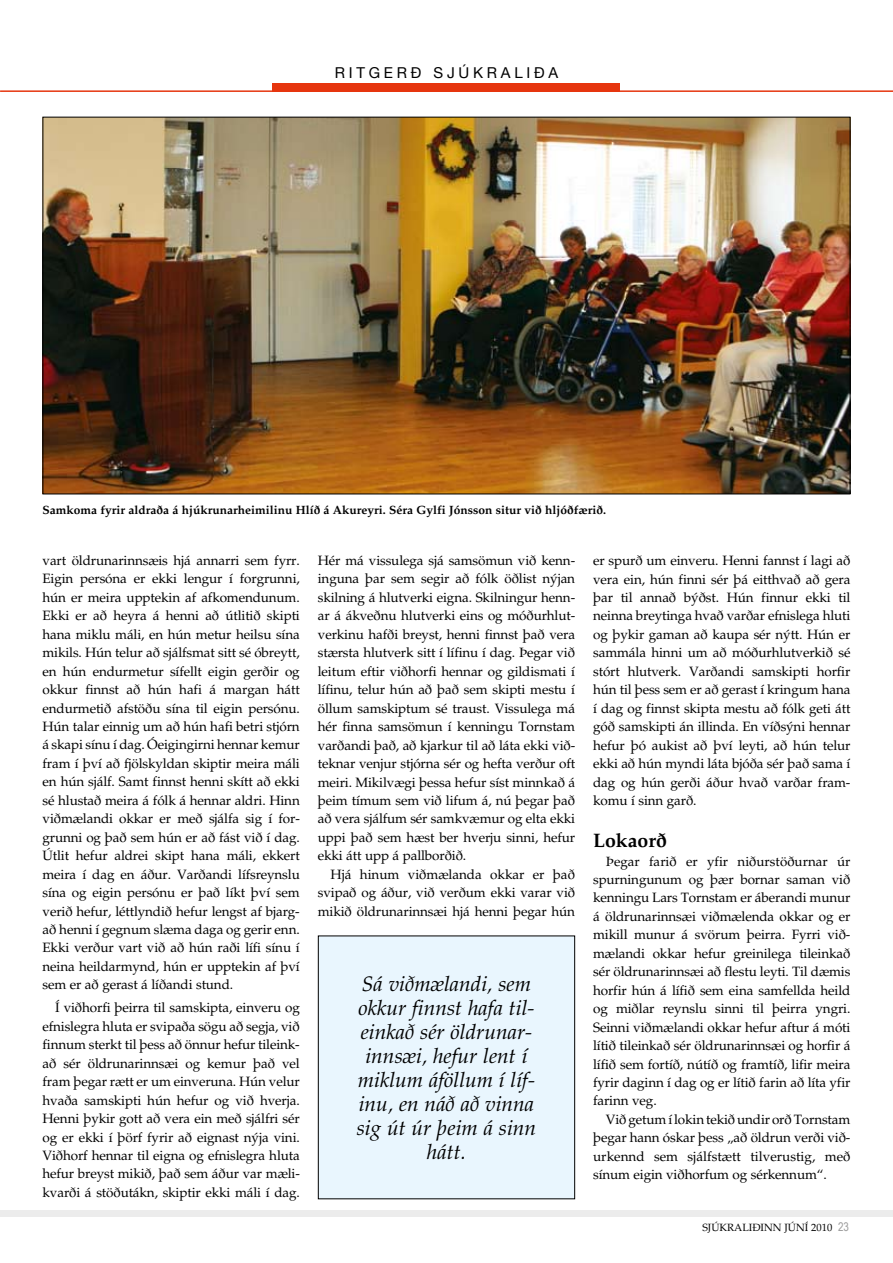
<style>
.page{position:relative;width:893px;height:1263px;background:#fff}
.page>*{position:absolute;margin:0;border:0;box-sizing:border-box;transform-origin:0 0}
.t1{font:italic 21px/24px "Palatino IS";color:#000;text-align:center}
.t2{font:700 19.5px "Palatino IS";color:#000}
.t3{font:15px "Helvetica Neue";letter-spacing:.25em;color:#000}
.t4{font:13.5px/18.5px "Palatino IS";letter-spacing:-.01em;color:#000;text-align:justify}
.t5{font:13.35px "Palatino IS";color:#000}
.t6{font:700 12px "Palatino IS";color:#000}
.t7{font:10.5px "Palatino IS";color:#000}
.s1{font-size:13.35px}
.s2{font-family:"Arial Narrow";font-size:12px;color:#9c9c9c}
</style>
<div class="page">
<div style="left:0;top:1210px;width:893px;height:7px;background:#ececec"></div>
<hr style="left:0;top:90px;width:893px;height:2px;background:#e6350e">
<div style="left:273px;top:83px;width:347px;height:8px;background:#e6350e"></div>
<div style="left:318px;top:936px;width:257px;height:263px;background:#e9f6fe"></div>
<div style="left:318px;top:935px;width:257px;height:264px;border:1px solid #000"></div>
<img style="left:45px;top:119px;width:803px;height:373px">
<p class="t3" style="left:335px;top:64px;width:225px">RITGERÐ SJÚKRALIÐA</p>
<p class="t6" style="left:43px;top:503px;width:565px">Samkoma fyrir aldraða á hjúkrunarheimilinu Hlíð á Akureyri. Séra Gylfi Jónsson situr við hljóðfærið.</p>
<p class="t4" style="left:43px;top:551px;width:259px">vart öldrunarinnsæis hjá annarri sem fyrr.<br>Eigin persóna er ekki lengur í forgrunni, hún er meira upptekin af afkomendunum.<br>Ekki er að heyra á henni að útlitið skipti hana miklu máli, en hún metur heilsu sína mikils. Hún telur að sjálfsmat sitt sé óbreytt, en hún endurmetur sífellt eigin gerðir og okkur finnst að hún hafi á margan hátt endurmetið afstöðu sína til eigin persónu.<br>Hún talar einnig um að hún hafi betri stjórn á skapi sínu í dag. Óeigingirni hennar kemur fram í því að fjölskyldan skiptir meira máli en hún sjálf. Samt finnst henni skítt að ekki sé hlustað meira á fólk á hennar aldri. Hinn viðmælandi okkar er með sjálfa sig í for&shy;grunni og það sem hún er að fást við í dag.<br>Útlit hefur aldrei skipt hana máli, ekkert meira í dag en áður. Varðandi lífsreynslu sína og eigin persónu er það líkt því sem verið hefur, léttlyndið hefur lengst af bjarg&shy;að henni í gegnum slæma daga og gerir enn.<br>Ekki verður vart við að hún raði lífi sínu í neina heildarmynd, hún er upptekin af því sem er að gerast á líðandi stund.</p>
<p class="t4" style="left:43px;top:999px;width:259px;text-indent:13px">Í viðhorfi þeirra til samskipta, einveru og efnislegra hluta er svipaða sögu að segja, við finnum sterkt til þess að önnur hefur tileink&shy;að sér öldrunarinnsæi og kemur það vel fram þegar rætt er um einveruna. Hún velur hvaða samskipti hún hefur og við hverja.<br>Henni þykir gott að vera ein með sjálfri sér og er ekki í þörf fyrir að eignast nýja vini.<br>Viðhorf hennar til eigna og efnislegra hluta hefur breyst mikið, það sem áður var mæli&shy;kvarði á stöðutákn, skiptir ekki máli í dag.</p>
<p class="t4" style="left:318px;top:551px;width:259px">Hér má vissulega sjá samsömun við kenn&shy;inguna þar sem segir að fólk öðlist nýjan skilning á hlutverki eigna. Skilningur henn&shy;ar á ákveðnu hlutverki eins og móðurhlut&shy;verkinu hafði breyst, henni finnst það vera stærsta hlutverk sitt í lífinu í dag. Þegar við leitum eftir viðhorfi hennar og gildismati í lífinu, telur hún að það sem skipti mestu í öllum samskiptum sé traust. Vissulega má hér finna samsömun í kenningu Tornstam varðandi það, að kjarkur til að láta ekki við&shy;teknar venjur stjórna sér og hefta verður oft meiri. Mikilvægi þessa hefur síst minnkað á þeim tímum sem við lifum á, nú þegar það að vera sjálfum sér samkvæmur og elta ekki uppi það sem hæst ber hverju sinni, hefur ekki átt upp á pallborðið.</p>
<p class="t4" style="left:318px;top:865px;width:259px;text-indent:13px">Hjá hinum viðmælanda okkar er það svipað og áður, við verðum ekki varar við mikið öldrunarinnsæi hjá henni þegar hún</p>
<h1 class="t1" style="left:357px;top:972px;width:181px">Sá viðmælandi, sem okkur finnst hafa til&shy;einkað sér öldrunar&shy;innsæi, hefur lent í miklum áföllum í líf&shy;inu, en náð að vinna sig út úr þeim á sinn hátt.</h1>
<p class="t4" style="left:593px;top:551px;width:259px">er spurð um einveru. Henni fannst í lagi að vera ein, hún finni sér þá eitthvað að gera þar til annað býðst. Hún finnur ekki til neinna breytinga hvað varðar efnislega hluti og þykir gaman að kaupa sér nýtt. Hún er sammála hinni um að móðurhlutverkið sé stórt hlutverk. Varðandi samskipti horfir hún til þess sem er að gerast í kringum hana í dag og finnst skipta mestu að fólk geti átt góð samskipti án illinda. En víðsýni hennar hefur þó aukist að því leyti, að hún telur ekki að hún myndi láta bjóða sér það sama í dag og hún gerði áður hvað varðar fram&shy;komu í sinn garð.</p>
<h2 class="t2" style="left:593px;top:829px;width:75px">Lokaorð</h2>
<p class="t5" style="left:606px;top:853px;width:246px">Þegar farið er yfir niðurstöðurnar úr</p>
<p class="t4" style="left:593px;top:870px;width:259px"><span class="s1">sp</span>urningunum og þær bornar saman við kenningu Lars Tornstam er áberandi munur á öldrunarinnsæi viðmælenda okkar og er mikill munur á svörum þeirra. Fyrri við&shy;mælandi okkar hefur greinilega tileinkað sér öldrunarinnsæi að flestu leyti. Til dæmis horfir hún á lífið sem eina samfellda heild og miðlar reynslu sinni til þeirra yngri.<br>Seinni viðmælandi okkar hefur aftur á móti lítið tileinkað sér öldrunarinnsæi og horfir á lífið sem fortíð, nútíð og framtíð, lifir meira fyrir daginn í dag og er lítið farin að líta yfir farinn veg.</p>
<p class="t4" style="left:593px;top:1110px;width:259px;text-indent:13px">Við getum í lokin tekið undir orð Tornstam þegar hann óskar þess „að öldrun verði við&shy;urkennd sem sjálfstætt tilverustig, með sínum eigin viðhorfum og sérkennum“.</p>
<p class="t7" style="left:702px;top:1221px;width:148px">SJÚKRALIÐINN JÚNÍ 2010 <span class="s2">23</span></p>
</div>
